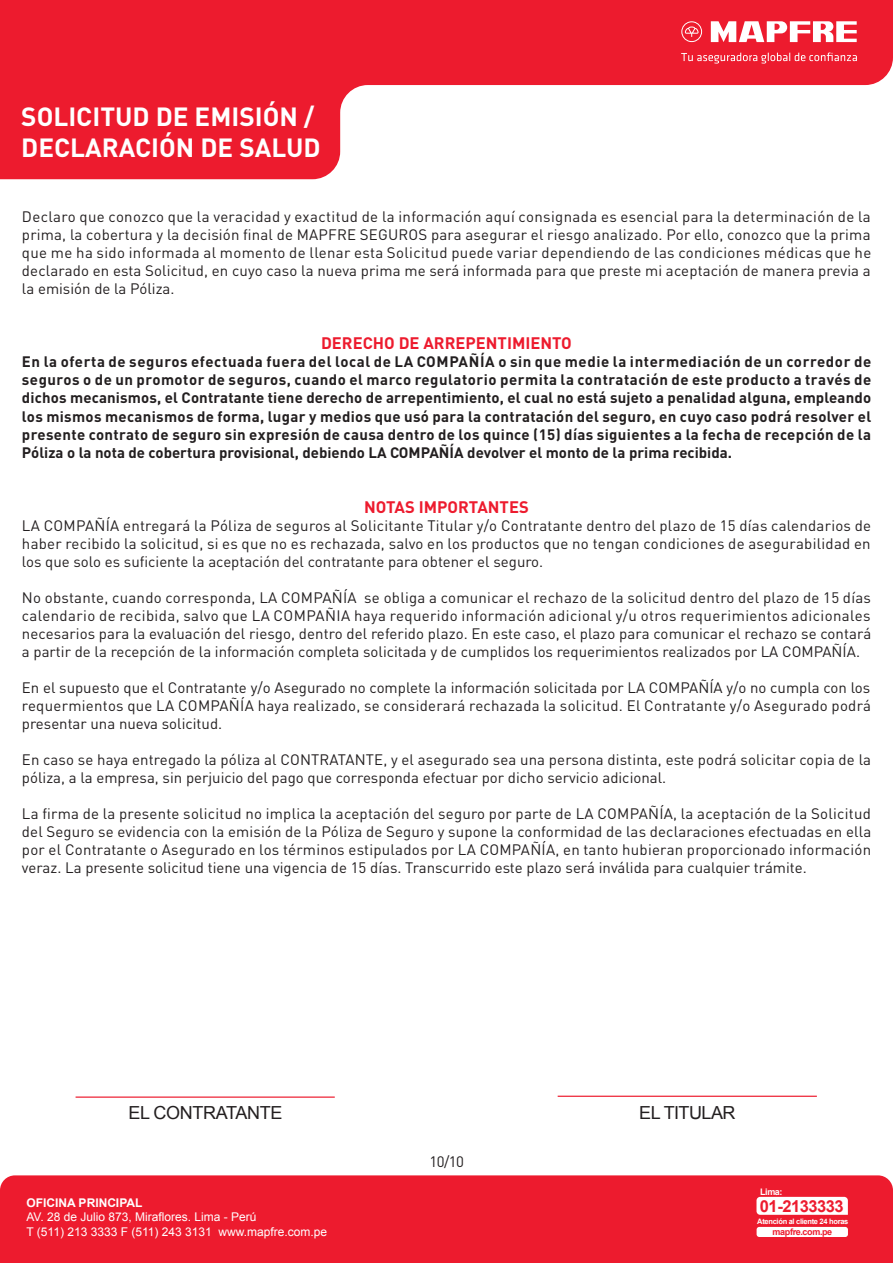
<style>
.page{position:relative;width:893px;height:1263px;background:#fff}
.page>*{position:absolute;margin:0;border:0;box-sizing:border-box;transform-origin:0 0}
.t1{font:700 25.95px/31.2px "DIN Pro";color:#fff}
.t2{font:18px "Arial";letter-spacing:-.025em;color:#231f20}
.t3{font:700 16.5px "DIN Pro";color:#ed1b2e}
.t4{font:700 16.5px "Arial";letter-spacing:-.03em;color:#ed1b2e}
.t5{font:15px/18px "DIN Pro";color:#231f20;text-align:justify}
.t6{font:700 15px/18px "DIN Pro";color:#231f20;text-align:justify}
.t7{font:12px/14.4px "Arial";color:#fff}
.t8{font:700 12px "Arial";color:#fff}
.t9{font:700 9px "Arial";letter-spacing:-.04em;color:#ed1b2e}
.t10{font:700 9px "Arial";color:#fff}
.t11{font:700 7.5px "Arial";letter-spacing:-.04em;color:#fff}
</style>
<div class="page">
<svg style="left:0;top:0;width:893px;height:179px;fill:#ed1b2e"></svg>
<svg style="left:681px;top:52px;width:176px;height:12px;background:#f04757"></svg>
<svg style="left:681px;top:21px;width:176px;height:21px"></svg>
<div style="left:0;top:1175px;width:893px;height:88px;background:#ed1b2e"></div>
<div style="left:757px;top:1227px;width:91px;height:10px;background:#fff;border-radius:3px"></div>
<svg style="left:756px;top:1197px;width:92px;height:18px"></svg>
<hr style="left:76px;top:1096px;width:259px;height:2px;background:#ed1b2e">
<hr style="left:558px;top:1096px;width:259px;height:1px;background:#ed1b2e">
<h1 class="t1" style="left:21px;top:100px;width:301px">SOLICITUD DE EMISIÓN /<br>DECLARACIÓN DE SALUD</h1>
<p class="t5" style="left:22px;top:207px;width:851px">Declaro que conozco que la veracidad y exactitud de la información aquí consignada es esencial para la determinación de la prima, la cobertura y la decisión final de MAPFRE SEGUROS para asegurar el riesgo analizado. Por ello, conozco que la prima que me ha sido informada al momento de llenar esta Solicitud puede variar dependiendo de las condiciones médicas que he declarado en esta Solicitud, en cuyo caso la nueva prima me será informada para que preste mi aceptación de manera previa a la emisión de la Póliza.</p>
<p class="t3" style="left:321px;top:332px;width:252px">DERECHO DE ARREPENTIMIENTO</p>
<p class="t6" style="left:22px;top:352px;width:851px">En la oferta de seguros efectuada fuera del local de LA COMPAÑÍA o sin que medie la intermediación de un corredor de seguros o de un promotor de seguros, cuando el marco regulatorio permita la contratación de este producto a través de dichos mecanismos, el Contratante tiene derecho de arrepentimiento, el cual no está sujeto a penalidad alguna, empleando los mismos mecanismos de forma, lugar y medios que usó para la contratación del seguro, en cuyo caso podrá resolver el presente contrato de seguro sin expresión de causa dentro de los quince (15) días siguientes a la fecha de recepción de la Póliza o la nota de cobertura provisional, debiendo LA COMPAÑÍA devolver el monto de la prima recibida.</p>
<p class="t3" style="left:364px;top:496px;width:166px">NOTAS IMPORTANTES</p>
<p class="t5" style="left:22px;top:516px;width:851px">LA COMPAÑÍA entregará la Póliza de seguros al Solicitante Titular y/o Contratante dentro del plazo de 15 días calendarios de haber recibido la solicitud, si es que no es rechazada, salvo en los productos que no tengan condiciones de asegurabilidad en los que solo es suficiente la aceptación del contratante para obtener el seguro.</p>
<p class="t5" style="left:22px;top:588px;width:851px">No obstante, cuando corresponda, LA COMPAÑÍA se obliga a comunicar el rechazo de la solicitud dentro del plazo de 15 días calendario de recibida, salvo que LA COMPAÑIA haya requerido información adicional y/u otros requerimientos adicionales necesarios para la evaluación del riesgo, dentro del referido plazo. En este caso, el plazo para comunicar el rechazo se contará a partir de la recepción de la información completa solicitada y de cumplidos los requerimientos realizados por LA COMPAÑÍA.</p>
<p class="t5" style="left:22px;top:678px;width:851px">En el supuesto que el Contratante y/o Asegurado no complete la información solicitada por LA COMPAÑÍA y/o no cumpla con los requermientos que LA COMPAÑÍA haya realizado, se considerará rechazada la solicitud. El Contratante y/o Asegurado podrá presentar una nueva solicitud.</p>
<p class="t5" style="left:22px;top:750px;width:851px">En caso se haya entregado la póliza al CONTRATANTE, y el asegurado sea una persona distinta, este podrá solicitar copia de la póliza, a la empresa, sin perjuicio del pago que corresponda efectuar por dicho servicio adicional.</p>
<p class="t5" style="left:22px;top:804px;width:851px">La firma de la presente solicitud no implica la aceptación del seguro por parte de LA COMPAÑÍA, la aceptación de la Solicitud del Seguro se evidencia con la emisión de la Póliza de Seguro y supone la conformidad de las declaraciones efectuadas en ella por el Contratante o Asegurado en los términos estipulados por LA COMPAÑÍA, en tanto hubieran proporcionado información veraz. La presente solicitud tiene una vigencia de 15 días. Transcurrido este plazo será inválida para cualquier trámite.</p>
<p class="t2" style="left:128px;top:1101px;width:155px">EL CONTRATANTE</p>
<p class="t2" style="left:639px;top:1101px;width:98px">EL TITULAR</p>
<p class="t5" style="left:430px;top:1152px;width:36px">10/10</p>
<p class="t10" style="left:760px;top:1186px;width:24px">Lima:</p>
<p class="t4" style="left:760px;top:1195px;width:85px">01-2133333</p>
<p class="t8" style="left:26px;top:1195px;width:117px">OFICINA PRINCIPAL</p>
<p class="t7" style="left:26px;top:1210px;width:302px">AV. 28 de Julio 873, Miraflores. Lima - Perú<br>T (511) 213 3333 F (511) 243 3131 www.mapfre.com.pe</p>
<p class="t11" style="left:757px;top:1216px;width:93px">Atención al cliente 24 horas</p>
<p class="t9" style="left:773px;top:1225px;width:61px">mapfre.com.pe</p>
</div>
